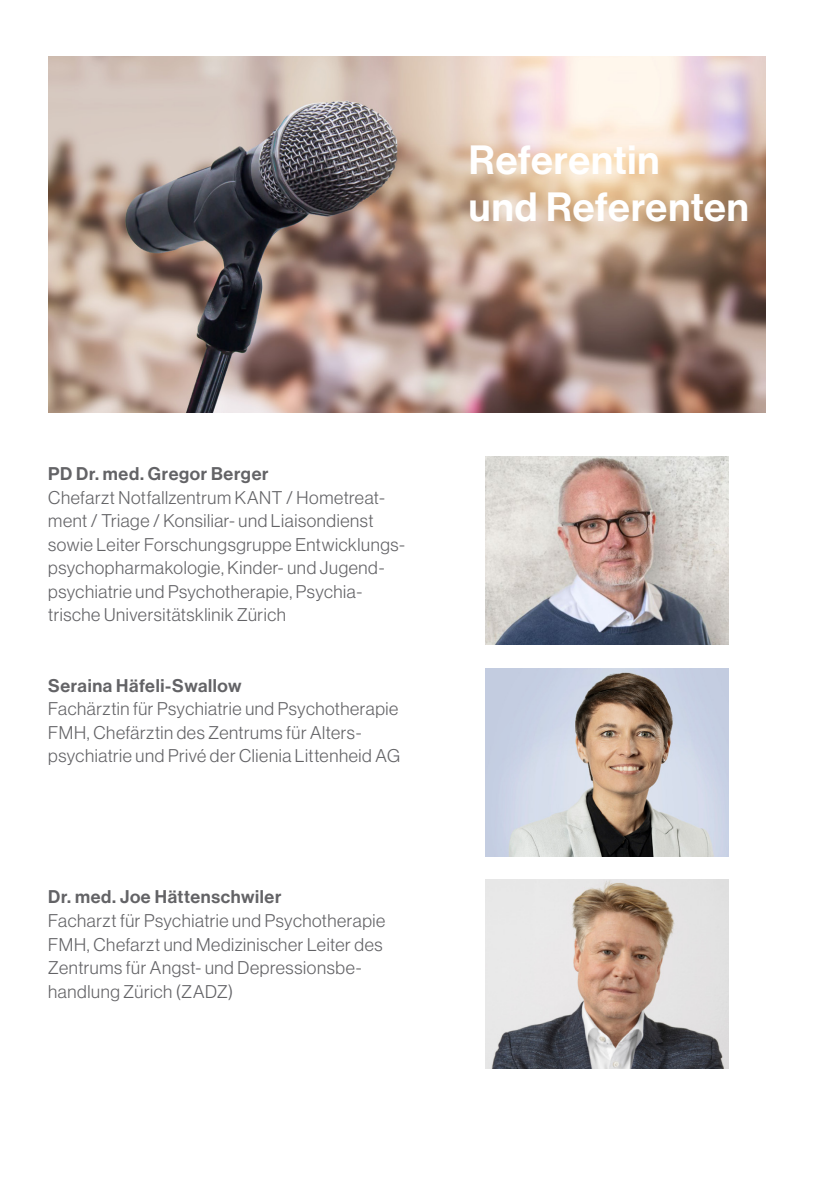
<style>
.page{position:relative;width:840px;height:1191px;background:#fff}
.page>*{position:absolute;margin:0;border:0;box-sizing:border-box;transform-origin:0 0}
._03_Titel_Haas_20{font:40px "N Haas Grotesk DS Pro 65 Md";letter-spacing:.02em;color:#fff}
._05_Lauttext_9_Grid{font:18px/23.6px "N Haas Grotesk DS Pro 45 Lt";letter-spacing:.035em;color:#636366}
._05_Lauttext_9_Grid-2{font:18px "N Haas Grotesk DS Pro 65 Md";letter-spacing:.035em;color:#636366}
</style>
<div class="page">
<img style="left:48px;top:57px;width:717px;height:356px">
<img style="left:485px;top:456px;width:243px;height:188px">
<img style="left:485px;top:880px;width:243px;height:188px">
<img style="left:485px;top:668px;width:243px;height:188px">
<h2 class="_03_Titel_Haas_20" style="left:468px;top:137px;width:192px">Referentin</h2>
<h2 class="_03_Titel_Haas_20" style="left:468px;top:184px;width:281px">und Referenten</h2>
<p class="_05_Lauttext_9_Grid-2" style="left:48px;top:463px;width:221px">PD Dr. med. Gregor Berger</p>
<p class="_05_Lauttext_9_Grid" style="left:48px;top:485px;width:358px">Chefarzt Notfallzentrum KANT / Hometreat&shy;ment / Triage / Konsiliar- und Liaisondienst sowie Leiter Forschungsgruppe Entwicklungs&shy;psychopharmakologie, Kinder- und Jugend&shy;psychiatrie und Psychotherapie, Psychia&shy;trische Universitätsklinik Zürich</p>
<p class="_05_Lauttext_9_Grid-2" style="left:48px;top:675px;width:195px">Seraina Häfeli-Swallow</p>
<p class="_05_Lauttext_9_Grid" style="left:48px;top:697px;width:353px">Fachärztin für Psychiatrie und Psychotherapie<br>FMH, Chefärztin des Zentrums für Alters&shy;psychiatrie und Privé der Clienia Littenheid AG</p>
<p class="_05_Lauttext_9_Grid-2" style="left:48px;top:886px;width:234px">Dr. med. Joe Hättenschwiler</p>
<p class="_05_Lauttext_9_Grid" style="left:48px;top:909px;width:338px">Facharzt für Psychiatrie und Psychotherapie FMH, Chefarzt und Medizinischer Leiter des Zentrums für Angst- und Depressionsbe&shy;handlung Zürich (ZADZ)</p>
</div>
